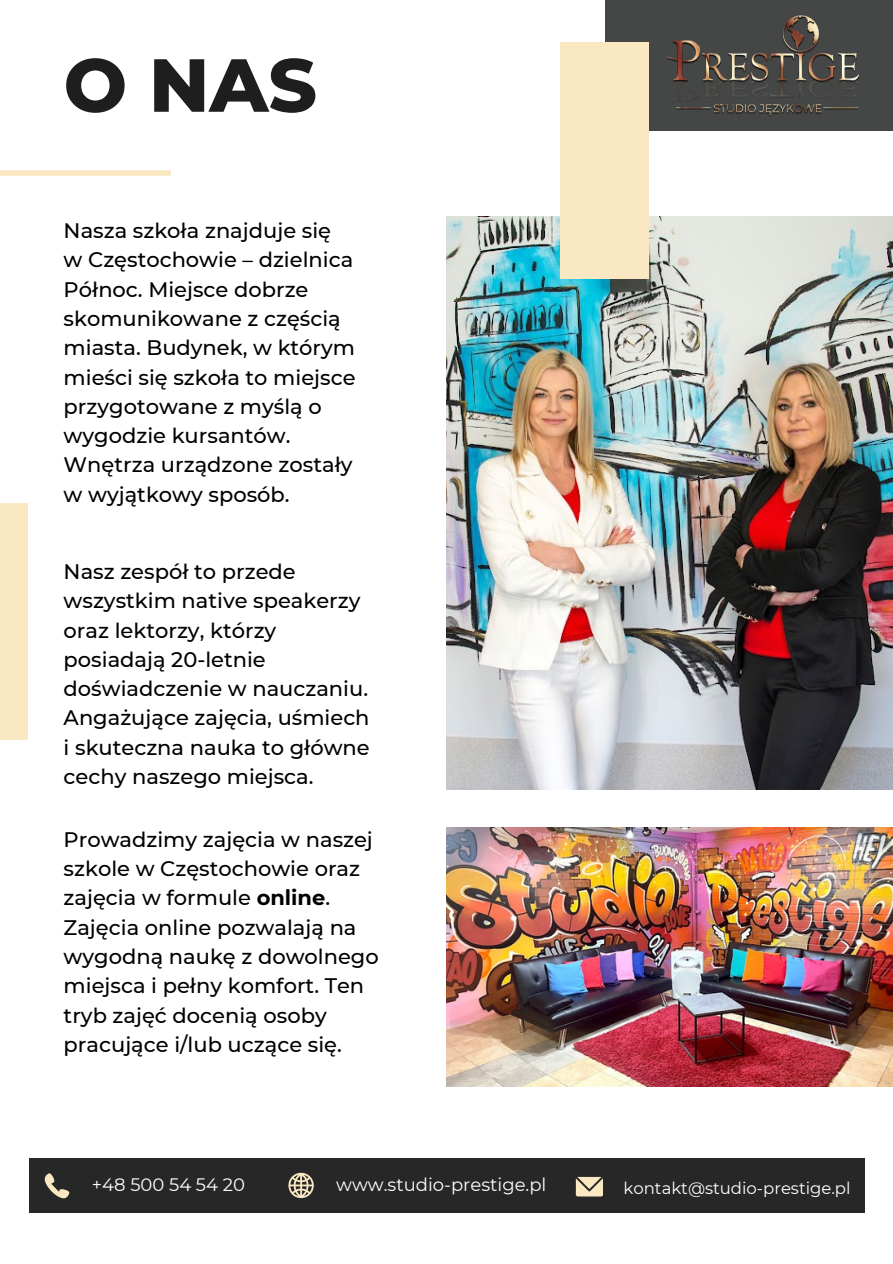
<style>
.page{position:relative;width:893px;height:1264px;background:#fff}
.page>*{position:absolute;margin:0;border:0;box-sizing:border-box;transform-origin:0 0}
.t1{font:800 75px "Montserrat";color:#1e1e1e}
.t2{font:500 21px/29.2px "Montserrat";color:#000}
.t3{font:18px "Montserrat";color:#fff}
.t4{font:16.5px "Montserrat";color:#fff}
.s1{font-weight:700}
</style>
<div class="page">
<img style="left:446px;top:216px;width:446px;height:573px">
<img style="left:446px;top:827px;width:446px;height:259px">
<div style="left:605px;top:0;width:287px;height:131px;background:#454747"></div>
<div style="left:560px;top:43px;width:89px;height:236px;background:#fae8c2"></div>
<div style="left:0;top:503px;width:28px;height:236px;background:#fae8c2"></div>
<div style="left:0;top:170px;width:171px;height:6px;background:#fae8c2"></div>
<div style="left:29px;top:1158px;width:835px;height:54px;background:#272727"></div>
<svg style="left:288px;top:1172px;width:26px;height:26px"></svg>
<svg style="left:45px;top:1173px;width:24px;height:24px"></svg>
<svg style="left:575px;top:1176px;width:27px;height:19px"></svg>
<img style="left:667px;top:15px;width:192px;height:101px">
<p class="t1" style="left:64px;top:39px;width:255px">O NAS</p>
<p class="t2" style="left:64px;top:216px;width:269px">Nasza szkoła znajduje się</p>
<p class="t2" style="left:64px;top:245px;width:293px">w Częstochowie – dzielnica<br>Północ. Miejsce dobrze skomunikowane z częścią miasta. Budynek, w którym mieści się szkoła to miejsce przygotowane z myślą o wygodzie kursantów.<br>Wnętrza urządzone zostały</p>
<p class="t2" style="left:64px;top:479px;width:227px">w wyjątkowy sposób.</p>
<p class="t2" style="left:64px;top:557px;width:307px">Nasz zespół to przede wszystkim native speakerzy oraz lektorzy, którzy posiadają 20-letnie doświadczenie w nauczaniu.<br>Angażujące zajęcia, uśmiech</p>
<p class="t2" style="left:64px;top:732px;width:307px">i skuteczna nauka to główne cechy naszego miejsca.</p>
<p class="t2" style="left:64px;top:824px;width:316px">Prowadzimy zajęcia w naszej szkole w Częstochowie oraz zajęcia w formule <span class="s1">online</span>.<br>Zajęcia online pozwalają na wygodną naukę z dowolnego miejsca i pełny komfort. Ten tryb zajęć docenią osoby pracujące i/lub uczące się.</p>
<p class="t3" style="left:92px;top:1173px;width:154px">+48 500 54 54 20</p>
<p class="t3" style="left:336px;top:1173px;width:212px">www.studio-prestige.pl</p>
<p class="t4" style="left:623px;top:1178px;width:228px">kontakt@studio-prestige.pl</p>
</div>
